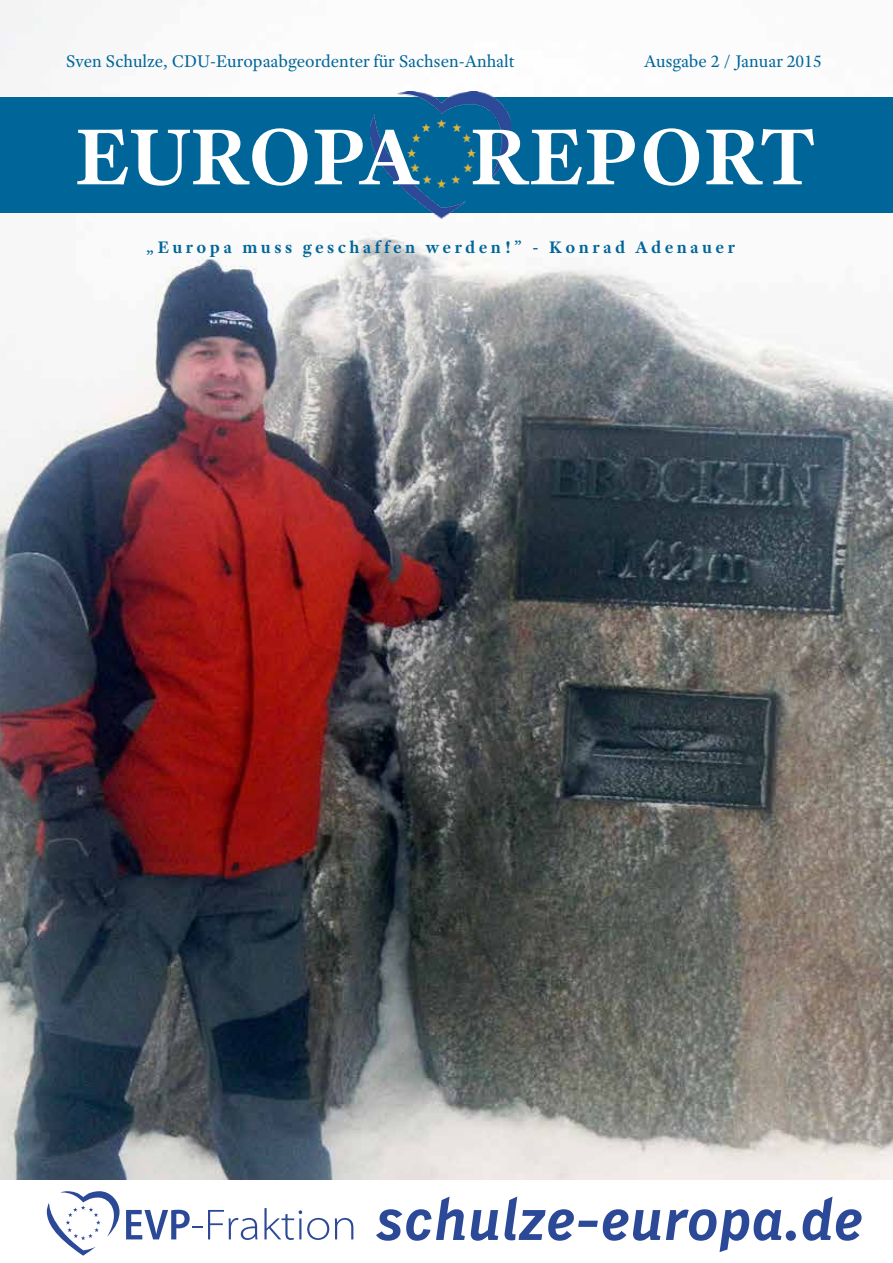
<style>
.page{position:relative;width:893px;height:1263px;background:#fff}
.page>*{position:absolute;margin:0;border:0;box-sizing:border-box;transform-origin:0 0}
.t1{font:700 85.5px "Adobe Text Pro";color:#fff}
.t2{font:18px "Adobe Text Pro";color:#069}
.t3{font:700 18px "Adobe Text Pro";letter-spacing:.19em;color:#069}
</style>
<div class="page">
<img style="left:0;top:0;width:893px;height:1180px">
<div style="left:0;top:97px;width:893px;height:116px;background:#069"></div>
<img style="left:370px;top:92px;width:141px;height:130px">
<svg style="left:264px;top:1208px;width:65px;height:32px"></svg>
<svg style="left:335px;top:1218px;width:18px;height:21px"></svg>
<svg style="left:47px;top:1191px;width:210px;height:65px"></svg>
<svg style="left:376px;top:1196px;width:89px;height:45px"></svg>
<svg style="left:471px;top:1210px;width:27px;height:31px"></svg>
<svg style="left:505px;top:1196px;width:155px;height:45px"></svg>
<svg style="left:666px;top:1209px;width:130px;height:43px"></svg>
<svg style="left:803px;top:1196px;width:59px;height:45px"></svg>
<p class="t2" style="left:66px;top:50px;width:450px">Sven Schulze, CDU-Europaabgeordenter für Sachsen-Anhalt</p>
<p class="t2" style="left:644px;top:50px;width:179px">Ausgabe 2 / Januar 2015</p>
<h1 class="t1" style="left:76px;top:102px;width:743px">EUROPA REPORT</h1>
<p class="t3" style="left:146px;top:235px;width:590px">„Europa muss geschaffen werden!” - Konrad Adenauer</p>
</div>
